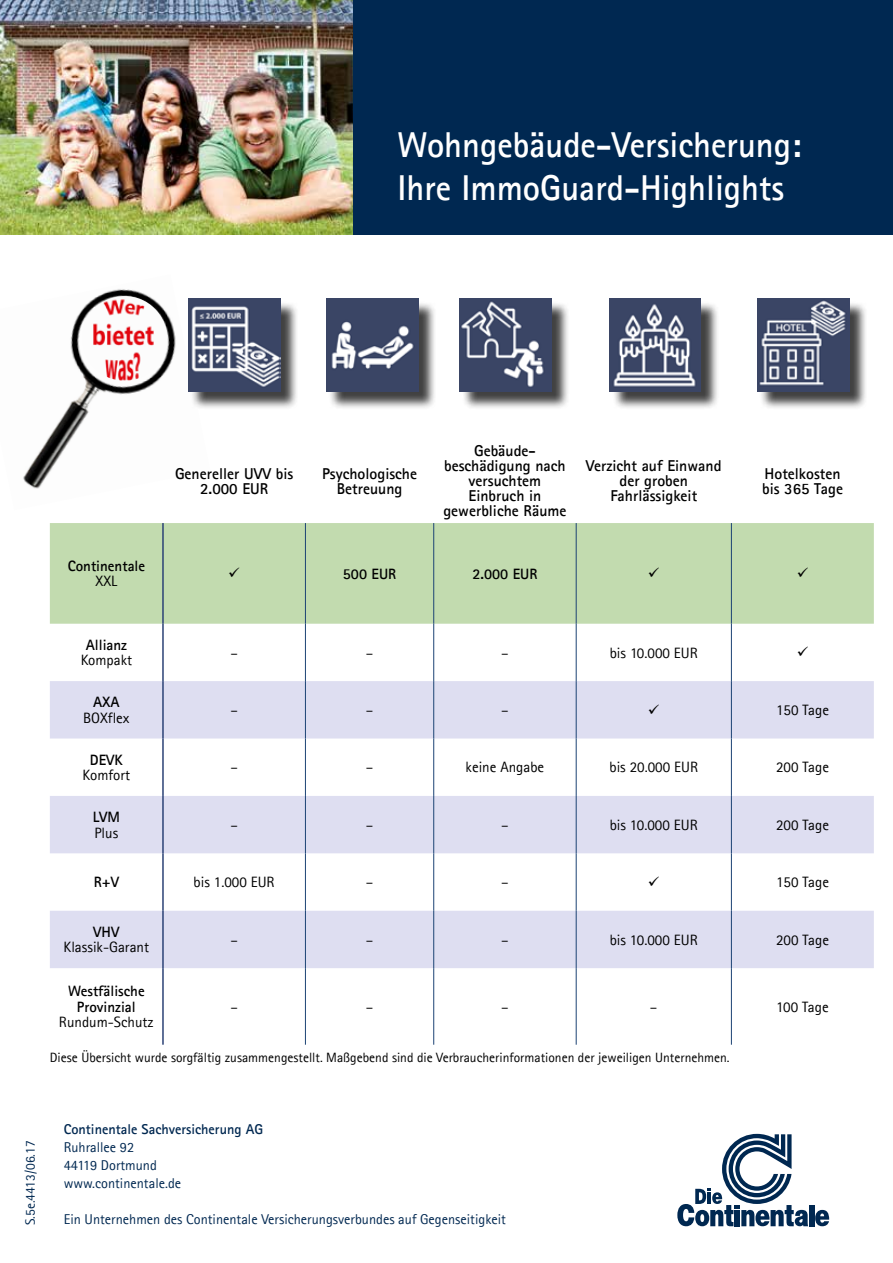
<style>
.page{position:relative;width:893px;height:1263px;background:#fff}
.page>*{position:absolute;margin:0;border:0;box-sizing:border-box;transform-origin:0 0}
.t1{font:700 36px/43.2px "Agfa Rotis Sans Serif";color:#fff;scale:.96 1}
.t2{font:700 15.75px/15px "Agfa Rotis Sans Serif";color:#000;text-align:center}
.t3{font:15px "Agfa Rotis Sans Serif";color:#000}
.t4{font:700 15px/15.3px "Agfa Rotis Sans Serif";color:#000;text-align:center}
.t5{font:14.25px/18px "Agfa Rotis Sans Serif";color:#002851}
.t6{font:700 14.25px "Agfa Rotis Sans Serif";color:#002851}
.t7{font:13.5px "Agfa Rotis Sans Serif";color:#000}
.t8{font:13.5px "Agfa Rotis Sans Serif";color:#002851}
</style>
<div class="page">
<img style="left:23px;top:289px;width:187px;height:200px">
<img style="left:82px;top:296px;width:85px;height:85px;border-radius:42px">
<div style="left:50px;top:523px;width:824px;height:101px;background:#c2dbaf"></div>
<svg style="left:50px;top:681px;width:824px;height:287px;fill:#dedef1"></svg>
<hr style="left:162px;top:523px;width:2px;height:101px;background:#2b4276">
<hr style="left:162px;top:624px;width:2px;height:57px;background:#2b4276">
<hr style="left:162px;top:681px;width:2px;height:57px;background:#2b4276">
<hr style="left:162px;top:738px;width:2px;height:58px;background:#2b4276">
<hr style="left:162px;top:796px;width:2px;height:57px;background:#2b4276">
<hr style="left:162px;top:853px;width:2px;height:58px;background:#2b4276">
<hr style="left:162px;top:911px;width:2px;height:57px;background:#2b4276">
<hr style="left:162px;top:968px;width:2px;height:77px;background:#2b4276">
<hr style="left:305px;top:523px;width:1px;height:101px;background:#1c4374">
<hr style="left:433px;top:523px;width:1px;height:101px;background:#1c4374">
<hr style="left:576px;top:523px;width:1px;height:101px;background:#1c4374">
<hr style="left:731px;top:523px;width:1px;height:101px;background:#1c4374">
<hr style="left:305px;top:624px;width:1px;height:57px;background:#1c4374">
<hr style="left:433px;top:624px;width:1px;height:57px;background:#1c4374">
<hr style="left:576px;top:624px;width:1px;height:57px;background:#1c4374">
<hr style="left:731px;top:624px;width:1px;height:57px;background:#1c4374">
<hr style="left:305px;top:681px;width:1px;height:57px;background:#1c4374">
<hr style="left:433px;top:681px;width:1px;height:57px;background:#1c4374">
<hr style="left:576px;top:681px;width:1px;height:57px;background:#1c4374">
<hr style="left:731px;top:681px;width:1px;height:57px;background:#1c4374">
<hr style="left:305px;top:738px;width:1px;height:58px;background:#1c4374">
<hr style="left:433px;top:738px;width:1px;height:58px;background:#1c4374">
<hr style="left:576px;top:738px;width:1px;height:58px;background:#1c4374">
<hr style="left:731px;top:738px;width:1px;height:58px;background:#1c4374">
<hr style="left:305px;top:796px;width:1px;height:57px;background:#1c4374">
<hr style="left:433px;top:796px;width:1px;height:57px;background:#1c4374">
<hr style="left:576px;top:796px;width:1px;height:57px;background:#1c4374">
<hr style="left:731px;top:796px;width:1px;height:57px;background:#1c4374">
<hr style="left:305px;top:853px;width:1px;height:58px;background:#1c4374">
<hr style="left:433px;top:853px;width:1px;height:58px;background:#1c4374">
<hr style="left:576px;top:853px;width:1px;height:58px;background:#1c4374">
<hr style="left:731px;top:853px;width:1px;height:58px;background:#1c4374">
<hr style="left:305px;top:911px;width:1px;height:57px;background:#1c4374">
<hr style="left:433px;top:911px;width:1px;height:57px;background:#1c4374">
<hr style="left:576px;top:911px;width:1px;height:57px;background:#1c4374">
<hr style="left:731px;top:911px;width:1px;height:57px;background:#1c4374">
<hr style="left:305px;top:968px;width:1px;height:77px;background:#1c4374">
<hr style="left:433px;top:968px;width:1px;height:77px;background:#1c4374">
<hr style="left:576px;top:968px;width:1px;height:77px;background:#1c4374">
<hr style="left:731px;top:968px;width:1px;height:77px;background:#1c4374">
<div style="left:809px;top:1205px;width:5px;height:21px;background:#002851"></div>
<svg style="left:677px;top:1134px;width:131px;height:92px"></svg>
<svg style="left:815px;top:1210px;width:14px;height:16px"></svg>
<div style="left:329px;top:301px;width:108px;height:108px;background:#000;opacity:.75"></div>
<img style="left:326px;top:299px;width:93px;height:92px">
<div style="left:462px;top:301px;width:108px;height:108px;background:#000;opacity:.75"></div>
<img style="left:460px;top:299px;width:91px;height:92px">
<div style="left:759px;top:301px;width:109px;height:108px;background:#000;opacity:.75"></div>
<img style="left:757px;top:299px;width:92px;height:92px">
<div style="left:612px;top:301px;width:107px;height:108px;background:#000;opacity:.75"></div>
<img style="left:610px;top:299px;width:91px;height:92px">
<div style="left:0;top:0;width:893px;height:235px;background:#002851"></div>
<img style="left:0;top:0;width:353px;height:235px">
<div style="left:190px;top:301px;width:109px;height:108px;background:#000;opacity:.75"></div>
<img style="left:188px;top:299px;width:92px;height:92px">
<svg style="left:229px;top:567px;width:11px;height:10px"></svg>
<svg style="left:649px;top:567px;width:10px;height:10px"></svg>
<svg style="left:798px;top:567px;width:10px;height:10px"></svg>
<svg style="left:649px;top:704px;width:10px;height:10px"></svg>
<svg style="left:649px;top:876px;width:10px;height:10px"></svg>
<h1 class="t1" style="left:398px;top:122px;width:422px">Wohngebäude-Versicherung:<br>Ihre ImmoGuard-Highlights</h1>
<p class="t4" style="left:68px;top:558px;width:79px">Continentale</p>
<p class="t3" style="left:96px;top:572px;width:23px">XXL</p>
<p class="t4" style="left:86px;top:637px;width:43px">Allianz</p>
<p class="t3" style="left:81px;top:651px;width:53px">Kompakt</p>
<p class="t4" style="left:93px;top:694px;width:28px">AXA</p>
<p class="t3" style="left:83px;top:709px;width:48px">BOXflex</p>
<p class="t4" style="left:90px;top:752px;width:35px">DEVK</p>
<p class="t3" style="left:83px;top:766px;width:49px">Komfort</p>
<p class="t4" style="left:93px;top:809px;width:29px">LVM</p>
<p class="t3" style="left:94px;top:823px;width:25px">Plus</p>
<p class="t2" style="left:175px;top:465px;width:120px">Genereller UVV bis<br>2.000 EUR</p>
<p class="t2" style="left:322px;top:465px;width:97px">Psychologische<br>Betreuung</p>
<p class="t2" style="left:443px;top:443px;width:125px">Gebäude&shy;beschädigung nach versuchtem<br>Einbruch in gewerbliche Räume</p>
<p class="t4" style="left:343px;top:566px;width:55px">500 EUR</p>
<p class="t4" style="left:472px;top:566px;width:66px">2.000 EUR</p>
<p class="t2" style="left:586px;top:458px;width:137px">Verzicht auf Einwand der groben<br>Fahrlässigkeit</p>
<p class="t2" style="left:762px;top:465px;width:83px;text-align:left">Hotelkosten bis 365 Tage</p>
<p class="t3" style="left:230px;top:644px;width:9px">–</p>
<p class="t3" style="left:366px;top:644px;width:9px">–</p>
<p class="t3" style="left:501px;top:644px;width:9px">–</p>
<p class="t3" style="left:610px;top:644px;width:90px">bis 10.000 EUR</p>
<p class="t3" style="left:230px;top:701px;width:9px">–</p>
<p class="t3" style="left:366px;top:701px;width:9px">–</p>
<p class="t3" style="left:501px;top:701px;width:9px">–</p>
<p class="t3" style="left:776px;top:701px;width:55px">150 Tage</p>
<p class="t3" style="left:230px;top:758px;width:9px">–</p>
<p class="t3" style="left:366px;top:758px;width:9px">–</p>
<p class="t3" style="left:466px;top:758px;width:80px">keine Angabe</p>
<p class="t3" style="left:609px;top:758px;width:90px">bis 20.000 EUR</p>
<p class="t3" style="left:776px;top:758px;width:55px">200 Tage</p>
<p class="t3" style="left:230px;top:816px;width:9px">–</p>
<p class="t3" style="left:366px;top:816px;width:9px">–</p>
<p class="t3" style="left:501px;top:816px;width:9px">–</p>
<p class="t3" style="left:610px;top:816px;width:90px">bis 10.000 EUR</p>
<p class="t3" style="left:776px;top:816px;width:55px">200 Tage</p>
<p class="t4" style="left:94px;top:874px;width:27px">R+V</p>
<p class="t3" style="left:194px;top:873px;width:83px">bis 1.000 EUR</p>
<p class="t3" style="left:366px;top:873px;width:9px">–</p>
<p class="t3" style="left:501px;top:873px;width:9px">–</p>
<p class="t3" style="left:776px;top:873px;width:55px">150 Tage</p>
<p class="t4" style="left:93px;top:924px;width:28px">VHV</p>
<p class="t3" style="left:64px;top:938px;width:87px">Klassik-Garant</p>
<p class="t3" style="left:230px;top:931px;width:9px">–</p>
<p class="t3" style="left:366px;top:931px;width:9px">–</p>
<p class="t3" style="left:501px;top:931px;width:9px">–</p>
<p class="t3" style="left:610px;top:931px;width:90px">bis 10.000 EUR</p>
<p class="t3" style="left:776px;top:931px;width:55px">200 Tage</p>
<p class="t4" style="left:68px;top:983px;width:78px">Westfälische<br>Provinzial</p>
<p class="t3" style="left:59px;top:1013px;width:96px">Rundum-Schutz</p>
<p class="t3" style="left:230px;top:998px;width:9px">–</p>
<p class="t3" style="left:366px;top:998px;width:9px">–</p>
<p class="t3" style="left:501px;top:998px;width:9px">–</p>
<p class="t3" style="left:650px;top:998px;width:9px">–</p>
<p class="t3" style="left:776px;top:998px;width:54px">100 Tage</p>
<p class="t7" style="left:50px;top:1049px;width:681px">Diese Übersicht wurde sorgfältig zusammengestellt. Maßgebend sind die Verbraucherinformationen der jeweiligen Unternehmen.</p>
<p class="t8" style="left:22px;top:1225px;width:86px;rotate:-90deg">S.5e.4413/06.17</p>
<p class="t6" style="left:64px;top:1120px;width:201px">Continentale Sachversicherung AG</p>
<p class="t5" style="left:64px;top:1138px;width:119px">Ruhrallee 92<br>44119 Dortmund www.continentale.de</p>
<p class="t5" style="left:64px;top:1210px;width:444px">Ein Unternehmen des Continentale Versicherungsverbundes auf Gegenseitigkeit</p>
</div>
